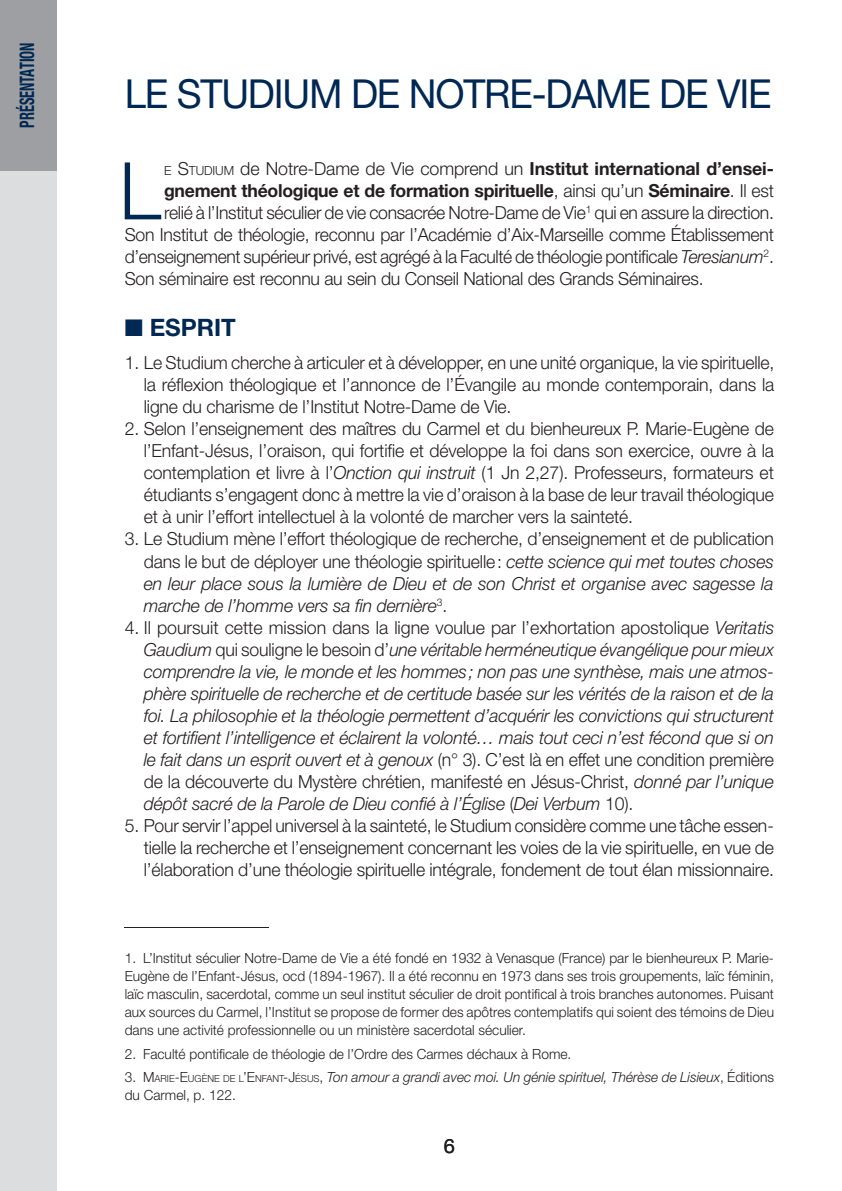
<style>
.page{position:relative;width:842px;height:1191px;background:#fff}
.page>*{position:absolute;margin:0;border:0;box-sizing:border-box;transform-origin:0 0}
.t1{font:300 79.6px "Helvetica Neue LT Std";color:#002853}
.t2{font:40px "Helvetica Neue LT Std";letter-spacing:-.03em;color:#002853;scale:.96 1}
.t3{font:700 24px "Helvetica Neue LT Std";color:#002853}
.t4{font:700 condensed 20px "Helvetica Neue LT Std";color:#002853;scale:.72 1}
.t5{font:20px "Helvetica Neue";color:#231f20}
.t6{font:300 18px/22px "Helvetica Neue LT Std";letter-spacing:-.015em;color:#231f20;text-align:justify}
.t7{font:italic 300 18px/22px "Helvetica Neue LT Std";letter-spacing:-.01em;color:#231f20;text-align:justify}
.t8{font:700 18px "Helvetica Neue LT Std";letter-spacing:-.015em;color:#231f20}
.t9{font:300 14px/18px "Helvetica Neue LT Std";color:#231f20;text-align:justify}
.t10{font:italic 300 14px/18px "Helvetica Neue LT Std";color:#231f20}
.s1{font-weight:300;font-size:12.6px}
.s2{font-weight:300}
.s3{font-style:italic}
.s4{font-style:normal}
.s5{font-style:normal;font-size:9.8px}
</style>
<div class="page">
<div style="left:0;top:0;width:57px;height:1191px;background:#dcdddf"></div>
<div style="left:0;top:0;width:57px;height:170px;background:#9d9fa2"></div>
<hr style="left:125px;top:927px;width:144px;height:1px;background:#231f20">
<p class="t4" style="left:15px;top:128px;width:120px;rotate:-90deg">PRÉSENTATION</p>
<h2 class="t2" style="left:125px;top:70px;width:675px">LE STUDIUM DE NOTRE-DAME DE VIE</h2>
<h1 class="t1" style="left:119px;top:142px;width:43px">L</h1>
<p class="t8" style="left:164px;top:158px;width:611px"><span class="s1">E</span> <span class="s2">S</span><span class="s1">TUDIUM</span> <span class="s2">de Notre-Dame de Vie comprend un</span> Institut international d’en sei-</p>
<p class="t8" style="left:164px;top:180px;width:611px">gnement théologique et de formation spirituelle<span class="s2">, ainsi qu’un</span> Séminaire<span class="s2">. Il est</span></p>
<p class="t6" style="left:164px;top:202px;width:611px">relié à l’Institut séculier de vie consacrée Notre-Dame de Vie<sup>1</sup> qui en assure la direction.</p>
<p class="t6" style="left:125px;top:224px;width:651px">Son Institut de théologie, reconnu par l’Académie d’Aix-Marseille comme Établissement</p>
<p class="t6" style="left:125px;top:246px;width:651px">d’enseignement supérieur privé, est agrégé à la Faculté de théologie pontificale <span class="s3">Teresianum</span><sup>2</sup>.</p>
<p class="t6" style="left:125px;top:268px;width:580px">Son séminaire est reconnu au sein du Conseil National des Grands Séminaires.</p>
<h3 class="t3" style="left:125px;top:313px;width:113px">■ ESPRIT</h3>
<p class="t6" style="left:144px;top:352px;width:632px;text-indent:-19px">1. Le Studium cherche à articuler et à développer, en une unité organique, la vie spirituelle, la réflexion théologique et l’annonce de l’Évangile au monde contemporain, dans la ligne du charisme de l’Institut Notre-Dame de Vie.</p>
<p class="t6" style="left:144px;top:418px;width:632px;text-indent:-19px">2. Selon l’enseignement des maîtres du Carmel et du bienheureux P. Marie-Eugène de l’Enfant-Jésus, l’oraison, qui fortifie et développe la foi dans son exercice, ouvre à la contemplation et livre à l’<span class="s3">Onction qui instruit</span> (1 Jn 2,27). Professeurs, formateurs et étudiants s’engagent donc à mettre la vie d’oraison à la base de leur travail théologique et à unir l’effort intellectuel à la volonté de marcher vers la sainteté.</p>
<p class="t7" style="left:144px;top:528px;width:632px;text-indent:-19px"><span class="s4">3. Le Studium mène l’effort théologique de recherche, d’enseignement et de publication dans le but de déployer une théologie spirituelle:</span> cette science qui met toutes choses en leur place sous la lumière de Dieu et de son Christ et organise avec sagesse la marche de l’homme vers sa fin dernière<sup>3</sup><span class="s4">.</span></p>
<p class="t7" style="left:144px;top:616px;width:632px;text-indent:-19px"><span class="s4">4. Il poursuit cette mission dans la ligne voulue par l’exhortation apostolique</span> Veritatis Gaudium <span class="s4">qui souligne le besoin d’</span>une véritable herméneutique évangélique pour mieux comprendre la vie, le monde et les hommes; non pas une synthèse, mais une atmos&shy;phère spirituelle de recherche et de certitude basée sur les vérités de la raison et de la foi. La philosophie et la théologie permettent d’acquérir les convictions qui structurent et fortifient l’intelligence et éclairent la volonté… mais tout ceci n’est fécond que si on le fait dans un esprit ouvert et à genoux <span class="s4">(n° 3). C’est là en effet une condition première de la découverte du Mystère chrétien, manifesté en Jésus-Christ,</span> donné par l’unique dépôt sacré de la Parole de Dieu confié à l’Église <span class="s4">(</span>Dei Verbum <span class="s4">10).</span></p>
<p class="t6" style="left:144px;top:814px;width:632px;text-indent:-19px">5. Pour servir l’appel universel à la sainteté, le Studium considère comme une tâche essen&shy;tielle la recherche et l’enseignement concernant les voies de la vie spirituelle, en vue de l’élaboration d’une théologie spirituelle intégrale, fondement de tout élan missionnaire.</p>
<p class="t9" style="left:125px;top:948px;width:651px">1. L’Institut séculier Notre-Dame de Vie a été fondé en 1932 à Venasque (France) par le bienheureux P. Marie-Eugène de l’Enfant-Jésus, ocd (1894-1967). Il a été reconnu en 1973 dans ses trois groupements, laïc féminin, laïc masculin, sacerdotal, comme un seul institut séculier de droit pontifical à trois branches autonomes. Puisant aux sources du Carmel, l’Institut se propose de former des apôtres contemplatifs qui soient des témoins de Dieu dans une activité professionnelle ou un ministère sacerdotal séculier.</p>
<p class="t9" style="left:125px;top:1044px;width:448px">2. Faculté pontificale de théologie de l’Ordre des Carmes déchaux à Rome.</p>
<p class="t10" style="left:125px;top:1068px;width:651px"><span class="s4">3.</span> <span class="s4">M</span><span class="s5">ARIE</span><span class="s4">-E</span><span class="s5">UGÈNE DE L</span><span class="s4">’E</span><span class="s5">NFANT</span><span class="s4">-J</span><span class="s5">ÉSUS</span><span class="s4">,</span> Ton amour a grandi avec moi. Un génie spirituel, Thérèse de Lisieux<span class="s4">, Éditions du Carmel, p. 122.</span></p>
<p class="t5" style="left:444px;top:1131px;width:13px">6</p>
</div>
